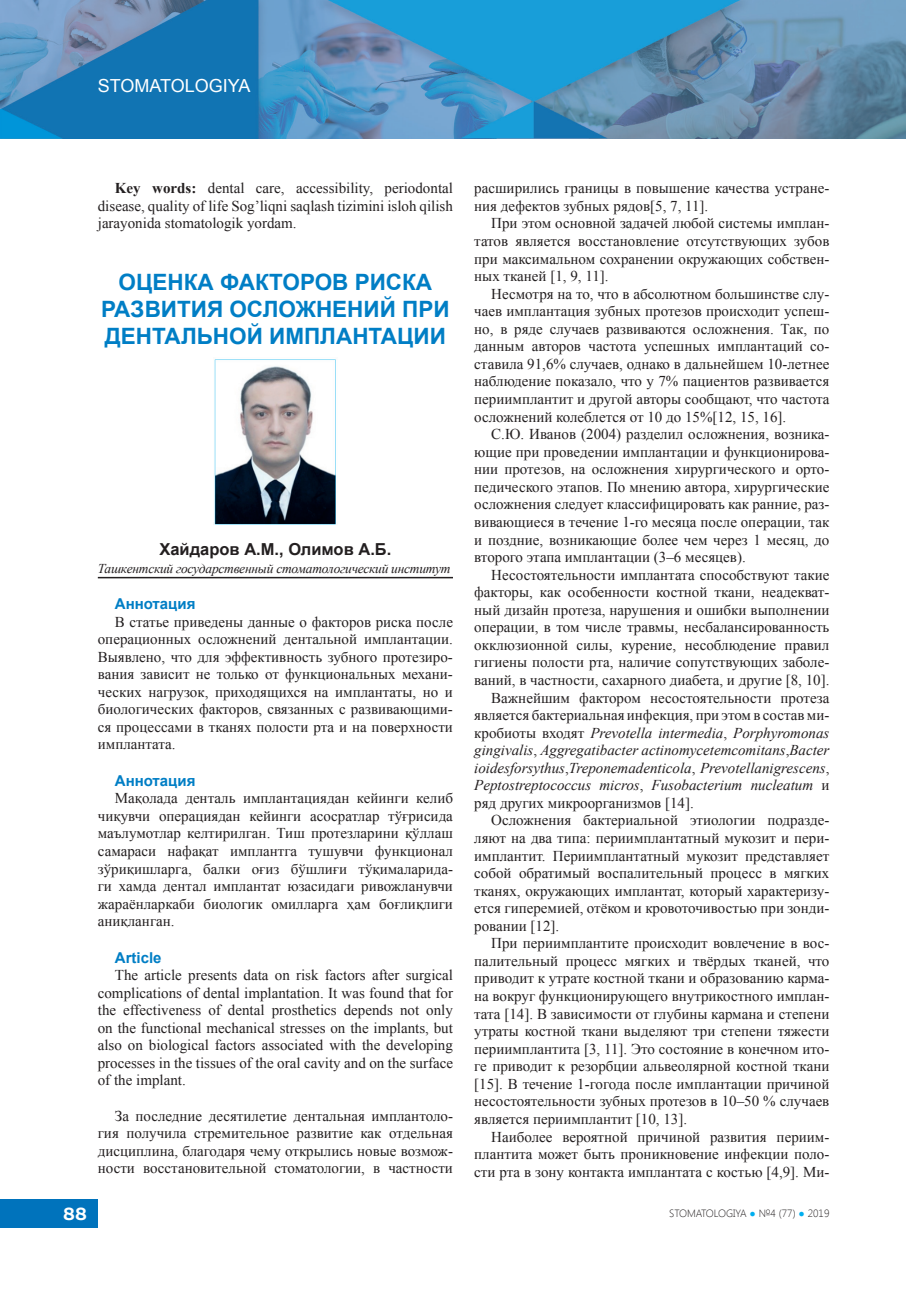
<style>
.page{position:relative;width:906px;height:1289px;background:#fff}
.page>*{position:absolute;margin:0;border:0;box-sizing:border-box;transform-origin:0 0}
.t1{font:700 22.5px/27px "Arial";color:#007ec5;text-align:center}
.t2{font:18px "Arial";color:#fff}
.t3{font:700 18px "Muller";color:#fff}
.t4{font:700 16.5px "Arial";color:#231f20}
.t5{font:15px/17.5px "Times New Roman";color:#231f20;text-align:justify}
.t6{font:italic 15px "Times New Roman";color:#231f20}
.t7{font:700 15px "Arial";color:#007ec5}
.t8{font:italic 13.5px "Times New Roman";letter-spacing:-.02em;color:#231f20}
.t9{font:300 10.5px "Segoe UI";color:#231f20}
.s1{font-weight:700}
.s2{font-style:normal}
.s3{color:#00aeef}
</style>
<div class="page">
<img style="left:0;top:0;width:906px;height:138px">
<div style="left:0;top:1199px;width:97px;height:28px;background:#0073bc"></div>
<hr style="left:98px;top:577px;width:355px;height:1px;background:#231f20">
<img style="left:214px;top:359px;width:122px;height:166px">
<p class="t2" style="left:98px;top:74px;width:154px">STOMATOLOGIYA</p>
<p class="t5" style="left:98px;top:179px;width:357px;text-indent:17px"><span class="s1">Key words:</span> dental care, accessibility, periodontal disease, quality of life Sog’liqni saqlash tizimini isloh qilish jarayonida stomatologik yordam.</p>
<h1 class="t1" style="left:101px;top:269px;width:350px">ОЦЕНКА ФАКТОРОВ РИСКА<br>РАЗВИТИЯ ОСЛОЖНЕНИЙ ПРИ<br>ДЕНТАЛЬНОЙ ИМПЛАНТАЦИИ</h1>
<p class="t4" style="left:159px;top:538px;width:233px">Хайдаров А.М., Олимов А.Б.</p>
<p class="t8" style="left:98px;top:559px;width:354px">Ташкентский государственный стоматологический институт</p>
<p class="t7" style="left:115px;top:593px;width:82px">Аннотация</p>
<p class="t5" style="left:98px;top:612px;width:357px;text-indent:17px">В статье приведены данные о факторов риска после операционных осложнений дентальной имплантации.<br>Выявлено, что для эффективность зубного протезиро&shy;вания зависит не только от функциональных механи&shy;ческих нагрузок, приходящихся на имплантаты, но и биологических факторов, связанных с развивающими&shy;ся процессами в тканях полости рта и на поверхности имплантата.</p>
<p class="t7" style="left:115px;top:770px;width:82px">Аннотация</p>
<p class="t5" style="left:98px;top:789px;width:357px;text-indent:17px">Мақолада денталь имплантациядан кейинги келиб чиқувчи операциядан кейинги асосратлар тўғрисида маълумотлар келтирилган. Тиш протезларини қўллаш самараси нафақат имплантга тушувчи функционал зўриқишларга, балки оғиз бўшлиғи тўқималарида&shy;ги хамда дентал имплантат юзасидаги ривожланувчи жараёнларкаби биологик омилларга ҳам боғлиқлиги аниқланган.</p>
<p class="t7" style="left:115px;top:947px;width:48px">Article</p>
<p class="t5" style="left:98px;top:966px;width:357px;text-indent:17px">The article presents data on risk factors after surgical complications of dental implantation. It was found that for the effectiveness of dental prosthetics depends not only on the functional mechanical stresses on the implants, but also on biological factors associated with the developing processes in the tissues of the oral cavity and on the surface of the implant.</p>
<p class="t5" style="left:98px;top:1106px;width:357px;text-indent:17px">За последние десятилетие дентальная имплантоло&shy;гия получила стремительное развитие как отдельная дисциплина, благодаря чему открылись новые возмож&shy;ности восстановительной стоматологии, в частности</p>
<p class="t5" style="left:474px;top:179px;width:357px">расширились границы в повышение качества устране&shy;ния дефектов зубных рядов[5, 7, 11].</p>
<p class="t5" style="left:474px;top:214px;width:357px;text-indent:17px">При этом основной задачей любой системы имплан&shy;татов является восстановление отсутствующих зубов при максимальном сохранении окружающих собствен&shy;ных тканей [1, 9, 11].</p>
<p class="t5" style="left:474px;top:285px;width:357px;text-indent:17px">Несмотря на то, что в абсолютном большинстве слу&shy;чаев имплантация зубных протезов происходит успеш&shy;но, в ряде случаев развиваются осложнения. Так, по данным авторов частота успешных имплантаций со&shy;ставила 91,6% случаев, однако в дальнейшем 10-летнее наблюдение показало, что у 7% пациентов развивается периимплантит и другой авторы сообщают, что частота осложнений колеблется от 10 до 15%[12, 15, 16].</p>
<p class="t5" style="left:474px;top:425px;width:357px;text-indent:17px">С.Ю. Иванов (2004) разделил осложнения, возника&shy;ющие при проведении имплантации и функционирова&shy;нии протезов, на осложнения хирургического и орто&shy;педического этапов. По мнению автора, хирургические осложнения следует классифицировать как ранние, раз&shy;вивающиеся в течение 1-го месяца после операции, так и поздние, возникающие более чем через 1 месяц, до второго этапа имплантации (3–6 месяцев).</p>
<p class="t5" style="left:491px;top:565px;width:340px">Несостоятельности имплантата способствуют такие</p>
<p class="t5" style="left:474px;top:583px;width:357px">факторы, как особенности костной ткани, неадекват-</p>
<p class="t5" style="left:474px;top:600px;width:357px">ный дизайн протеза, нарушения и ошибки выполнении</p>
<p class="t5" style="left:474px;top:618px;width:357px">операции, в том числе травмы, несбалансированность</p>
<p class="t5" style="left:474px;top:636px;width:357px">окклюзионной силы, курение, несоблюдение правил</p>
<p class="t5" style="left:474px;top:653px;width:357px">гигиены полости рта, наличие сопутствующих заболе-</p>
<p class="t5" style="left:474px;top:671px;width:357px">ваний, в частности, сахарного диабета, и другие [8, 10].</p>
<p class="t5" style="left:491px;top:688px;width:340px">Важнейшим фактором несостоятельности протеза</p>
<p class="t5" style="left:474px;top:706px;width:357px">является бактериальная инфекция, при этом в состав ми-</p>
<p class="t6" style="left:474px;top:722px;width:357px"><span class="s2">кробиоты входят</span> Prevotella intermedia<span class="s2">,</span> Porphyromonas</p>
<p class="t6" style="left:474px;top:739px;width:357px">gingivalis<span class="s2">,</span> Aggregatibacter actinomycetemcomitans<span class="s2">,</span>Bacter</p>
<p class="t6" style="left:474px;top:757px;width:357px">ioidesforsythus<span class="s2">,</span>Treponemadenticola<span class="s2">,</span> Prevotellanigrescens<span class="s2">,</span></p>
<p class="t6" style="left:474px;top:775px;width:357px">Peptostreptococcus micros<span class="s2">,</span> Fusobacterium nucleatum <span class="s2">и</span></p>
<p class="t5" style="left:474px;top:793px;width:221px">ряд других микроорганизмов [14].</p>
<p class="t5" style="left:491px;top:811px;width:340px">Осложнения бактериальной этиологии подразде-</p>
<p class="t5" style="left:474px;top:829px;width:357px">ляют на два типа: периимплантатный мукозит и пери-</p>
<p class="t5" style="left:474px;top:846px;width:357px">имплантит. Периимплантатный мукозит представляет</p>
<p class="t5" style="left:474px;top:864px;width:357px">собой обратимый воспалительный процесс в мягких</p>
<p class="t5" style="left:474px;top:881px;width:357px">тканях, окружающих имплантат, который характеризу-</p>
<p class="t5" style="left:474px;top:899px;width:357px">ется гиперемией, отёком и кровоточивостью при зонди-</p>
<p class="t5" style="left:474px;top:916px;width:87px">ровании [12].</p>
<p class="t5" style="left:491px;top:934px;width:340px">При периимплантите происходит вовлечение в вос-</p>
<p class="t5" style="left:474px;top:951px;width:357px">палительный процесс мягких и твёрдых тканей, что</p>
<p class="t5" style="left:474px;top:969px;width:357px">приводит к утрате костной ткани и образованию карма-</p>
<p class="t5" style="left:474px;top:987px;width:357px">на вокруг функционирующего внутрикостного имплан-</p>
<p class="t5" style="left:474px;top:1004px;width:357px">тата [14]. В зависимости от глубины кармана и степени</p>
<p class="t5" style="left:474px;top:1022px;width:357px">утраты костной ткани выделяют три степени тяжести</p>
<p class="t5" style="left:474px;top:1039px;width:357px">периимплантита [3, 11]. Это состояние в конечном ито-</p>
<p class="t5" style="left:474px;top:1057px;width:357px">ге приводит к резорбции альвеолярной костной ткани</p>
<p class="t5" style="left:474px;top:1074px;width:357px">[15]. В течение 1-гогода после имплантации причиной</p>
<p class="t5" style="left:474px;top:1092px;width:357px">несостоятельности зубных протезов в 10–50 % случаев</p>
<p class="t5" style="left:474px;top:1109px;width:214px">является периимплантит [10, 13].</p>
<p class="t5" style="left:491px;top:1127px;width:340px">Наиболее вероятной причиной развития периим-</p>
<p class="t5" style="left:474px;top:1144px;width:357px">плантита может быть проникновение инфекции поло-</p>
<p class="t5" style="left:474px;top:1162px;width:357px">сти рта в зону контакта имплантата с костью [4,9]. Ми-</p>
<p class="t3" style="left:63px;top:1202px;width:25px">88</p>
<p class="t9" style="left:669px;top:1205px;width:162px">STOMATOLOGIYA <span class="s3">●</span> №4 (77) <span class="s3">●</span> 2019</p>
</div>
